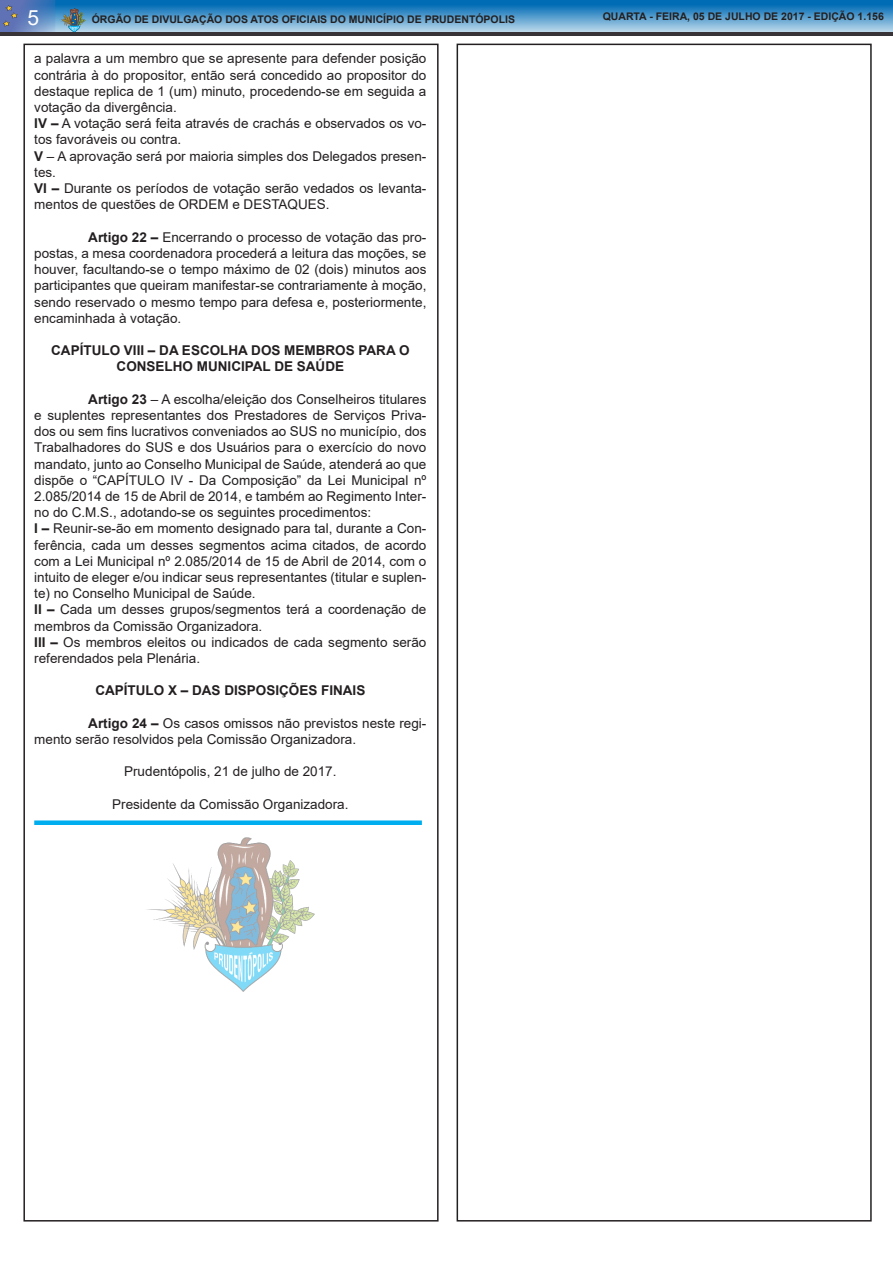
<style>
.page{position:relative;width:893px;height:1263px;background:#fff}
.page>*{position:absolute;margin:0;border:0;box-sizing:border-box;transform-origin:0 0}
.t1{font:21px "Arial";color:#fff}
.t2{font:13.5px/16.2px "Arial";color:#231f20}
.t3{font:700 13.5px "Arial";color:#231f20}
.t4{font:700 10.5px "Arial";color:#231f20}
.s1{font-weight:700}
</style>
<div class="page">
<img style="left:56px;top:0;width:837px;height:32px">
<img style="left:0;top:0;width:56px;height:32px">
<svg style="left:3px;top:5px;width:15px;height:22px"></svg>
<svg style="left:59px;top:8px;width:27px;height:24px"></svg>
<hr style="left:0;top:32px;width:893px;height:4px;background:#383336">
<div style="left:34px;top:820px;width:388px;height:5px;background:#00aeef"></div>
<img style="left:147px;top:838px;width:168px;height:153px">
<h1 class="t1" style="left:28px;top:3px;width:13px">5</h1>
<p class="t4" style="left:92px;top:12px;width:425px">ÓRGÃO DE DIVULGAÇÃO DOS ATOS OFICIAIS DO MUNICÍPIO DE PRUDENTÓPOLIS</p>
<p class="t4" style="left:603px;top:9px;width:283px">QUARTA - FEIRA, 05 DE JULHO DE 2017 - EDIÇÃO 1.156</p>
<p class="t2" style="left:34px;top:51px;width:394px;text-align:justify">a palavra a um membro que se apresente para defender posição contrária à do propositor, então será concedido ao propositor do destaque replica de 1 (um) minuto, procedendo-se em seguida a votação da divergência.</p>
<p class="t2" style="left:34px;top:115px;width:394px"><span class="s1">IV –</span> A votação será feita através de crachás e observados os vo&shy;tos favoráveis ou contra.</p>
<p class="t2" style="left:34px;top:148px;width:394px"><span class="s1">V</span> – A aprovação será por maioria simples dos Delegados presen&shy;tes.</p>
<p class="t2" style="left:34px;top:180px;width:394px"><span class="s1">VI –</span> Durante os períodos de votação serão vedados os levanta&shy;mentos de questões de ORDEM e DESTAQUES.</p>
<p class="t2" style="left:34px;top:229px;width:394px;text-align:justify;text-indent:54px"><span class="s1">Artigo 22 –</span> Encerrando o processo de votação das pro&shy;postas, a mesa coordenadora procederá a leitura das moções, se houver, facultando-se o tempo máximo de 02 (dois) minutos aos participantes que queiram manifestar-se contrariamente à moção, sendo reservado o mesmo tempo para defesa e, posteriormente, encaminhada à votação.</p>
<p class="t3" style="left:51px;top:341px;width:360px">CAPÍTULO VIII – DA ESCOLHA DOS MEMBROS PARA O</p>
<p class="t3" style="left:117px;top:357px;width:229px">CONSELHO MUNICIPAL DE SAÚDE</p>
<p class="t2" style="left:34px;top:391px;width:394px;text-align:justify;text-indent:54px"><span class="s1">Artigo 23</span> – A escolha/eleição dos Conselheiros titulares e suplentes representantes dos Prestadores de Serviços Priva&shy;dos ou sem fins lucrativos conveniados ao SUS no município, dos Trabalhadores do SUS e dos Usuários para o exercício do novo mandato, junto ao Conselho Municipal de Saúde, atenderá ao que dispõe o “CAPÍTULO IV - Da Composição” da Lei Municipal nº 2.085/2014 de 15 de Abril de 2014, e também ao Regimento Inter&shy;no do C.M.S., adotando-se os seguintes procedimentos:</p>
<p class="t2" style="left:34px;top:520px;width:394px;text-align:justify"><span class="s1">I –</span> Reunir-se-ão em momento designado para tal, durante a Con&shy;ferência, cada um desses segmentos acima citados, de acordo com a Lei Municipal nº 2.085/2014 de 15 de Abril de 2014, com o intuito de eleger e/ou indicar seus representantes (titular e suplen&shy;te) no Conselho Municipal de Saúde.</p>
<p class="t2" style="left:34px;top:601px;width:394px"><span class="s1">II –</span> Cada um desses grupos/segmentos terá a coordenação de membros da Comissão Organizadora.</p>
<p class="t2" style="left:34px;top:634px;width:394px"><span class="s1">III –</span> Os membros eleitos ou indicados de cada segmento serão referendados pela Plenária.</p>
<p class="t3" style="left:95px;top:681px;width:272px">CAPÍTULO X – DAS DISPOSIÇÕES FINAIS</p>
<p class="t2" style="left:34px;top:715px;width:394px;text-indent:54px"><span class="s1">Artigo 24 –</span> Os casos omissos não previstos neste regi&shy;mento serão resolvidos pela Comissão Organizadora.</p>
<p class="t2" style="left:124px;top:763px;width:214px">Prudentópolis, 21 de julho de 2017.</p>
<p class="t2" style="left:112px;top:796px;width:238px">Presidente da Comissão Organizadora.</p>
</div>
